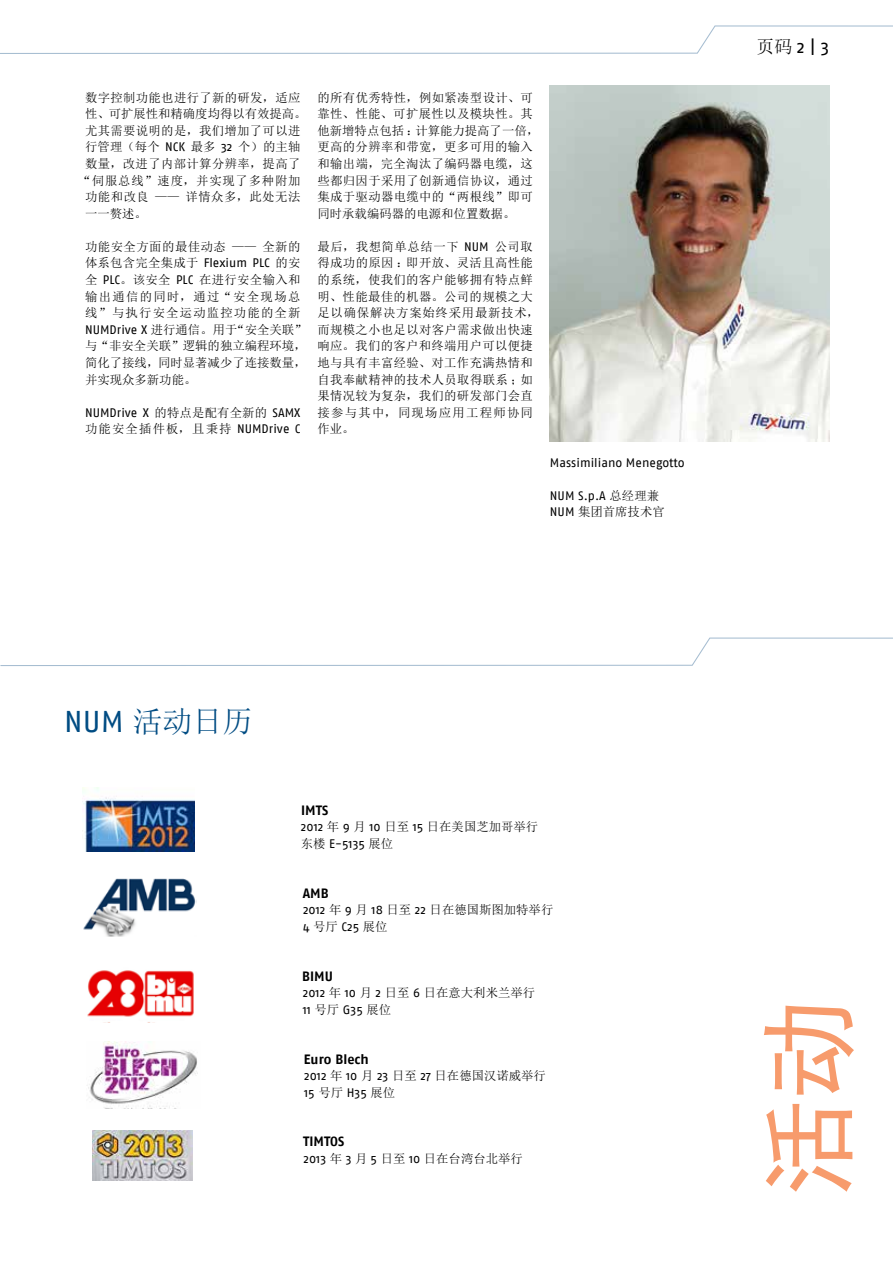
<style>
.page{position:relative;width:893px;height:1263px;background:#fff}
.page>*{position:absolute;margin:0;border:0;box-sizing:border-box;transform-origin:0 0}
.t1{font:99px "Sim Hei";color:#f79b6c}
.t2{font:30px "Sim Sun";color:#004c83}
.t3{font:18px "Fago No";color:#000}
.t4{font:700 13.5px "Fago No";color:#000}
.t5{font:12.3px/16.6px "Sim Sun";letter-spacing:.025em;color:#000}
.t6{font:12.3px "Sim Sun";color:#000}
.t7{font:12.3px "Fago No";color:#000}
.t8{font:12.3px "Sim Sun";letter-spacing:.095em;color:#000}
.t9{font:12.3px "Sim Sun";letter-spacing:.06em;color:#000}
.s1{font-family:"Fago No"}
.s2{font-family:"Sim Sun"}
</style>
<div class="page">
<svg style="left:0;top:25px;width:893px;height:29px"></svg>
<svg style="left:0;top:637px;width:893px;height:29px"></svg>
<img style="left:550px;top:85px;width:279px;height:356px">
<img style="left:83px;top:878px;width:113px;height:59px">
<img style="left:87px;top:970px;width:107px;height:47px">
<img style="left:83px;top:787px;width:111px;height:64px">
<img style="left:93px;top:1130px;width:99px;height:50px">
<img style="left:88px;top:1042px;width:110px;height:66px">
<p class="t5" style="left:85px;top:89px;width:217px">数字控制功能也进行了新的研发，适应</p>
<p class="t6" style="left:85px;top:108px;width:223px">性、可扩展性和精确度均得以有效提高。</p>
<p class="t5" style="left:85px;top:122px;width:217px">尤其需要说明的是，我们增加了可以进</p>
<p class="t5" style="left:85px;top:139px;width:217px">行管理（每个 <span class="s1">NCK</span> 最多 <span class="s1">32</span> 个）的主轴</p>
<p class="t5" style="left:85px;top:155px;width:217px">数量，改进了内部计算分辨率，提高了</p>
<p class="t9" style="left:79px;top:174px;width:223px">“伺服总线”速度，并实现了多种附加</p>
<p class="t5" style="left:85px;top:188px;width:217px">功能和改良 —— 详情众多，此处无法</p>
<p class="t5" style="left:85px;top:205px;width:63px">一一赘述。</p>
<p class="t5" style="left:85px;top:238px;width:223px">功能安全方面的最佳动态 —— 全新的体系包含完全集成于 <span class="s1">Flexium PLC</span> 的安全 <span class="s1">PLC</span>。该安全 <span class="s1">PLC</span> 在进行安全输入和输出通信的同时，通过“安全现场总线”与执行安全运动监控功能的全新<br><span class="s1">NUMDrive X</span> 进行通信。用于“安全关联”与“非安全关联”逻辑的独立编程环境，简化了接线，同时显著减少了连接数量，并实现众多新功能。</p>
<p class="t7" style="left:85px;top:405px;width:217px">NUMDrive X <span class="s2">的特点是配有全新的</span> SAMX</p>
<p class="t8" style="left:85px;top:423px;width:217px">功能安全插件板，且秉持 <span class="s1">NUMDrive C</span></p>
<p class="t5" style="left:317px;top:89px;width:223px">的所有优秀特性，例如紧凑型设计、可靠性、性能、可扩展性以及模块性。其他新增特点包括：计算能力提高了一倍，更高的分辨率和带宽，更多可用的输入和输出端，完全淘汰了编码器电缆，这些都归因于采用了创新通信协议，通过集成于驱动器电缆中的“两根线”即可同时承载编码器的电源和位置数据。</p>
<p class="t5" style="left:317px;top:238px;width:223px">最后，我想简单总结一下 <span class="s1">NUM</span> 公司取得成功的原因：即开放、灵活且高性能的系统，使我们的客户能够拥有特点鲜明、性能最佳的机器。公司的规模之大足以确保解决方案始终采用最新技术，而规模之小也足以对客户需求做出快速响应。我们的客户和终端用户可以便捷地与具有丰富经验、对工作充满热情和自我奉献精神的技术人员取得联系；如果情况较为复杂，我们的研发部门会直接参与其中，同现场应用工程师协同作业。</p>
<p class="t7" style="left:550px;top:455px;width:136px">Massimiliano Menegotto</p>
<p class="t7" style="left:550px;top:488px;width:111px">NUM S.p.A <span class="s2">总经理兼</span></p>
<p class="t6" style="left:550px;top:506px;width:116px"><span class="s1">NUM</span> 集团首席技术官</p>
<h3 class="t3" style="left:756px;top:37px;width:74px"><span class="s2">页码</span> 2 | 3</h3>
<h2 class="t2" style="left:64px;top:706px;width:190px"><span class="s1">NUM</span> 活动日历</h2>
<p class="t4" style="left:301px;top:802px;width:29px">IMTS</p>
<p class="t6" style="left:301px;top:821px;width:239px"><span class="s1">2012</span> 年 <span class="s1">9</span> 月 <span class="s1">10</span> 日至 <span class="s1">15</span> 日在美国芝加哥举行</p>
<p class="t7" style="left:301px;top:837px;width:94px"><span class="s2">东楼</span> E-5135 <span class="s2">展位</span></p>
<p class="t4" style="left:303px;top:885px;width:27px">AMB</p>
<p class="t6" style="left:303px;top:904px;width:252px"><span class="s1">2012</span> 年 <span class="s1">9</span> 月 <span class="s1">18</span> 日至 <span class="s1">22</span> 日在德国斯图加特举行</p>
<p class="t7" style="left:303px;top:920px;width:86px">4 <span class="s2">号厅</span> C25 <span class="s2">展位</span></p>
<p class="t4" style="left:302px;top:968px;width:32px">BIMU</p>
<p class="t6" style="left:303px;top:987px;width:234px"><span class="s1">2012</span> 年 <span class="s1">10</span> 月 <span class="s1">2</span> 日至 <span class="s1">6</span> 日在意大利米兰举行</p>
<p class="t7" style="left:303px;top:1002px;width:90px">11 <span class="s2">号厅</span> G35 <span class="s2">展位</span></p>
<p class="t4" style="left:304px;top:1051px;width:66px">Euro Blech</p>
<p class="t6" style="left:304px;top:1069px;width:243px"><span class="s1">2012</span> 年 <span class="s1">10</span> 月 <span class="s1">23</span> 日至 <span class="s1">27</span> 日在德国汉诺威举行</p>
<p class="t7" style="left:304px;top:1085px;width:92px">15 <span class="s2">号厅</span> H35 <span class="s2">展位</span></p>
<p class="t4" style="left:303px;top:1134px;width:43px">TIMTOS</p>
<p class="t6" style="left:303px;top:1152px;width:221px"><span class="s1">2013</span> 年 <span class="s1">3</span> 月 <span class="s1">5</span> 日至 <span class="s1">10</span> 日在台湾台北举行</p>
<h1 class="t1" style="left:758px;top:1198px;width:199px;rotate:-90deg">活动</h1>
</div>
